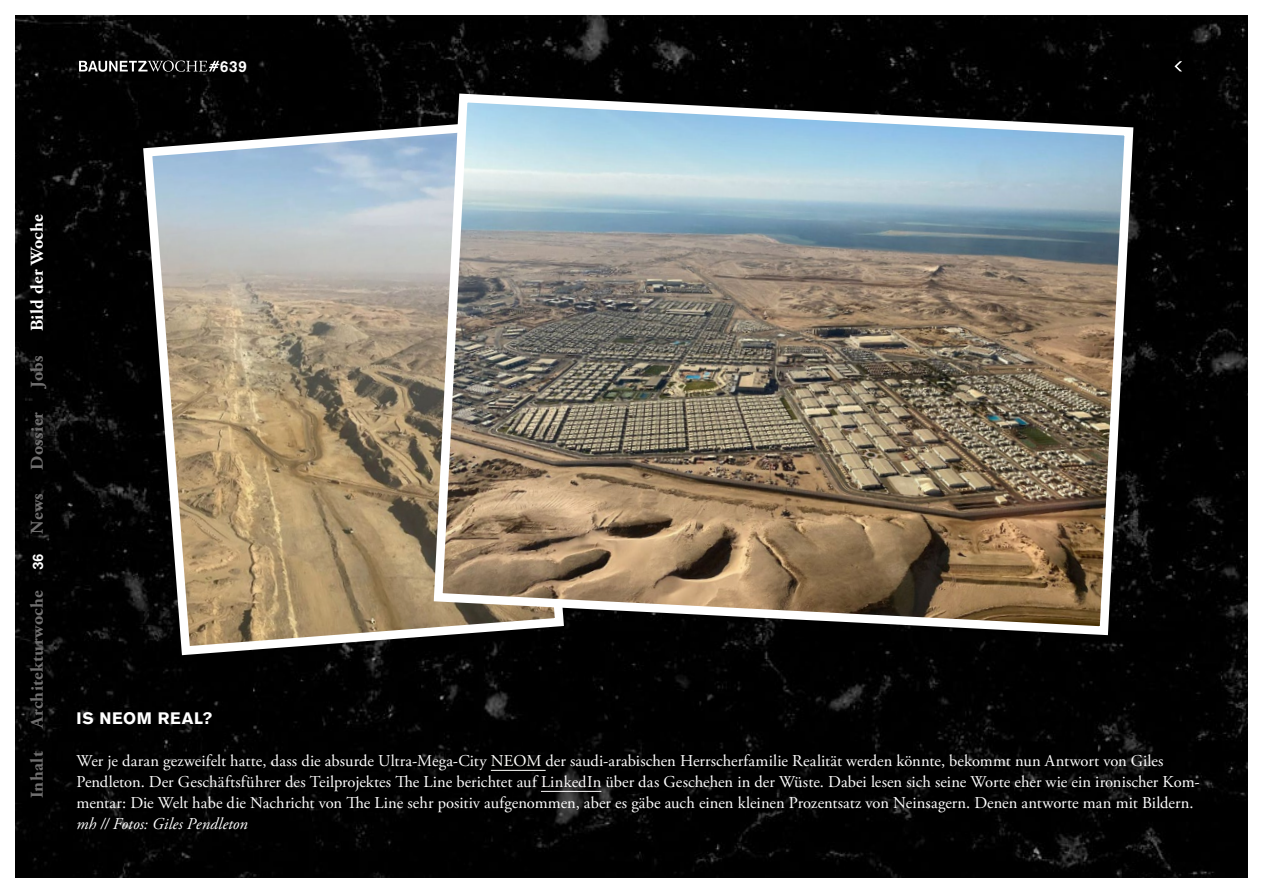
<style>
.page{position:relative;width:1263px;height:893px;background:#fff}
.page>*{position:absolute;margin:0;border:0;box-sizing:border-box;transform-origin:0 0}
.t1{font:700 18px "Adobe Garamond Pro";letter-spacing:.02em;color:#706f6f}
.t2{font:700 18px "Adobe Garamond Pro";letter-spacing:.02em;color:#fff}
.t3{font:16.5px/21px "Adobe Garamond Pro";letter-spacing:.005em;color:#fff}
.t4{font:italic 16.5px "Adobe Garamond Pro";letter-spacing:.005em;color:#fff}
.t5{font:700 16.5px "Akzidenz Grotesk BQ";letter-spacing:.04em;color:#fff}
.t6{font:500 15.75px "Akzidenz Grotesk BQ";color:#fff}
.t7{font:500 15px "Akzidenz Grotesk BQ";color:#fff}
.s1{color:#fffffc}
.s2{color:#fffdfe}
</style>
<div class="page">
<img style="left:16px;top:16px;width:1231px;height:861px">
<svg style="left:1174px;top:61px;width:8px;height:10px"></svg>
<svg style="left:139px;top:114px;width:429px;height:546px;background:#948b7b"></svg>
<img style="left:429px;top:89px;width:709px;height:551px">
<hr style="left:491px;top:770px;width:55px;height:1px;background:#fffffc">
<hr style="left:541px;top:791px;width:60px;height:1px;background:#fffdfe">
<svg style="left:79px;top:61px;width:140px;height:11px"></svg>
<p class="t6" style="left:220px;top:56px;width:28px">639</p>
<p class="t2" style="left:27px;top:331px;width:119px;rotate:-90deg">Bild der Woche</p>
<p class="t1" style="left:27px;top:388px;width:34px;rotate:-90deg">Jobs</p>
<p class="t1" style="left:27px;top:470px;width:59px;rotate:-90deg">Dossier</p>
<p class="t1" style="left:27px;top:534px;width:42px;rotate:-90deg">News</p>
<p class="t7" style="left:29px;top:570px;width:18px;rotate:-90deg">36</p>
<p class="t1" style="left:27px;top:728px;width:139px;rotate:-90deg">Architekturwoche</p>
<p class="t1" style="left:27px;top:798px;width:49px;rotate:-90deg">Inhalt</p>
<p class="t5" style="left:77px;top:709px;width:137px">IS NEOM REAL?</p>
<p class="t3" style="left:77px;top:751px;width:1125px">Wer je daran gezweifelt hatte, dass die absurde Ultra-Mega-City <span class="s1">NEOM</span> der saudi-arabischen Herrscherfamilie Realität werden könnte, bekommt nun Antwort von Giles<br>Pendleton. Der Geschäftsführer des Teilprojektes The Line berichtet auf <span class="s2">LinkedIn</span> über das Geschehen in der Wüste. Dabei lesen sich seine Worte eher wie ein ironischer Kom&shy;mentar: Die Welt habe die Nachricht von The Line sehr positiv aufgenommen, aber es gäbe auch einen kleinen Prozentsatz von Neinsagern. Denen antworte man mit Bildern.</p>
<p class="t4" style="left:77px;top:814px;width:173px">mh // Fotos: Giles Pendleton</p>
</div>
